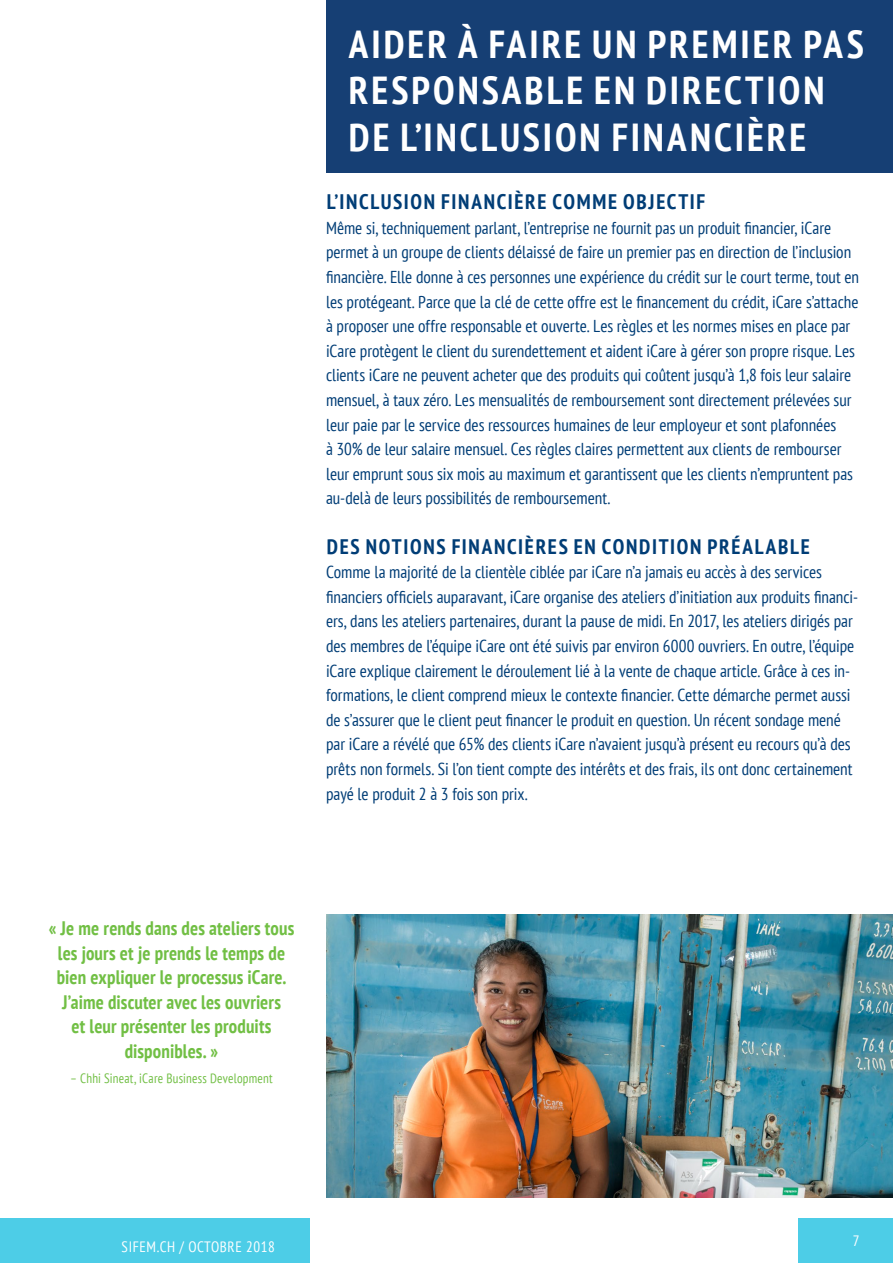
<style>
.page{position:relative;width:893px;height:1263px;background:#fff}
.page>*{position:absolute;margin:0;border:0;box-sizing:border-box;transform-origin:0 0}
.t1{font:700 condensed 39px/46.5px "PT Sans";letter-spacing:.075em;color:#fff}
.t2{font:700 condensed 21px "PT Sans";letter-spacing:.08em;color:#003d76}
.t3{font:700 condensed 19.5px/24.6px "PT Sans";letter-spacing:.01em;color:#71bf44;text-align:center}
.t4{font:condensed 17.25px/24.6px "PT Sans";color:#003d76}
.t5{font:condensed 15px "PT Sans";letter-spacing:.04em;color:#fff}
.t6{font:condensed 13.5px "PT Sans";letter-spacing:.02em;color:#71bf44}
</style>
<div class="page">
<div style="left:798px;top:1218px;width:95px;height:45px;background:#4dcde7"></div>
<div style="left:326px;top:0;width:567px;height:172px;background:#163f74"></div>
<img style="left:326px;top:914px;width:567px;height:283px">
<div style="left:0;top:1218px;width:309px;height:45px;background:#4dcde7"></div>
<hr style="left:0;top:1218px;width:1px;height:45px;background:#00b8de">
<h1 class="t1" style="left:349px;top:20px;width:517px">AIDER À FAIRE UN PREMIER PAS<br>RESPONSABLE EN DIRECTION<br>DE L’INCLUSION FINANCIÈRE</h1>
<p class="t2" style="left:327px;top:188px;width:380px">L’INCLUSION FINANCIÈRE COMME OBJECTIF</p>
<p class="t4" style="left:326px;top:215px;width:534px">Même si, techniquement parlant, l’entreprise ne fournit pas un produit financier, iCare permet à un groupe de clients délaissé de faire un premier pas en direction de l’inclusion financière. Elle donne à ces personnes une expérience du crédit sur le court terme, tout en les protégeant. Parce que la clé de cette offre est le financement du crédit, iCare s’attache à proposer une offre responsable et ouverte. Les règles et les normes mises en place par iCare protègent le client du surendettement et aident iCare à gérer son propre risque. Les clients iCare ne peuvent acheter que des produits qui coûtent jusqu’à 1,8 fois leur salaire mensuel, à taux zéro. Les mensualités de remboursement sont directement prélevées sur leur paie par le service des ressources humaines de leur employeur et sont plafonnées<br>à 30% de leur salaire mensuel. Ces règles claires permettent aux clients de rembourser leur emprunt sous six mois au maximum et garantissent que les clients n’empruntent pas au-delà de leurs possibilités de remboursement.</p>
<p class="t2" style="left:327px;top:532px;width:485px">DES NOTIONS FINANCIÈRES EN CONDITION PRÉALABLE</p>
<p class="t4" style="left:326px;top:559px;width:534px">Comme la majorité de la clientèle ciblée par iCare n’a jamais eu accès à des services financiers officiels auparavant, iCare organise des ateliers d’initiation aux produits financi&shy;ers, dans les ateliers partenaires, durant la pause de midi. En 2017, les ateliers dirigés par des membres de l’équipe iCare ont été suivis par environ 6000 ouvriers. En outre, l’équipe iCare explique clairement le déroulement lié à la vente de chaque article. Grâce à ces in&shy;formations, le client comprend mieux le contexte financier. Cette démarche permet aussi de s’assurer que le client peut financer le produit en question. Un récent sondage mené par iCare a révélé que 65% des clients iCare n’avaient jusqu’à présent eu recours qu’à des prêts non formels. Si l’on tient compte des intérêts et des frais, ils ont donc certainement payé le produit 2 à 3 fois son prix.</p>
<p class="t3" style="left:49px;top:915px;width:247px">« Je me rends dans des ateliers tous les jours et je prends le temps de bien expliquer le processus iCare.<br>J’aime discuter avec les ouvriers<br>et leur présenter les produits disponibles. »</p>
<p class="t6" style="left:70px;top:1069px;width:204px">– Chhi Sineat, iCare Business Development</p>
<p class="t5" style="left:122px;top:1237px;width:155px">SIFEM.CH / OCTOBRE 2018</p>
<p class="t5" style="left:853px;top:1231px;width:8px">7</p>
</div>
